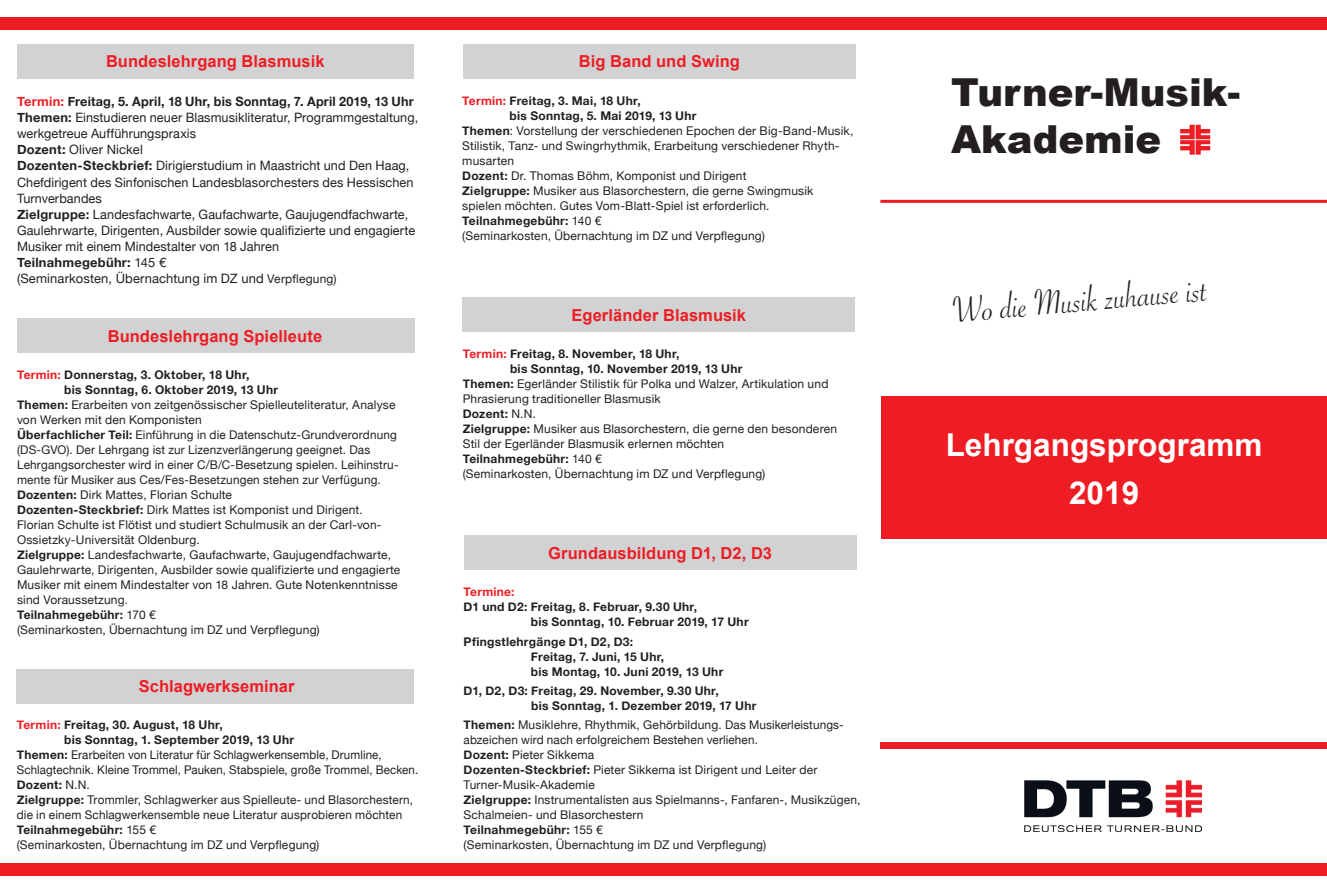
<style>
.page{position:relative;width:1327px;height:893px;background:#fff}
.page>*{position:absolute;margin:0;border:0;box-sizing:border-box;transform-origin:0 0}
.t1{font:39px "Savoye Let Plain";color:#231f20}
.t2{font:900 38.55px/46.3px "Arial";color:#231f20}
.t3{font:700 31.5px/48px "Arial";color:#fff;text-align:center}
.Überschrift_groß{font:700 16.5px "Arial";letter-spacing:.005em;color:#ee1d23}
.Fließtext_Einzug{font:12.9px/16.2px "Helvetica Neue";letter-spacing:.01em;color:#231f20}
.Fließtext{font:12.9px/16.2px "Helvetica Neue";letter-spacing:.01em;color:#231f20}
.Fließtext-2{font:700 12.9px "Helvetica Neue";letter-spacing:.015em;color:#231f20}
.Fließtext-3{font:12px/15px "Helvetica Neue";letter-spacing:.015em;color:#231f20}
.Fließtext-4{font:700 12px/15px "Helvetica Neue";letter-spacing:.02em;color:#231f20}
.Fließtext-5{font:12px/15px "Helvetica Neue";letter-spacing:.015em;color:#231f20;scale:.96 1}
.Fließtext-6{font:700 12px "Helvetica Neue";letter-spacing:.025em;color:#ee1d23}
.s1{color:#ee1d23}
.s2{font-weight:700}
.s3{font-size:12px}
.s4{font-weight:400}
</style>
<div class="page">
<div style="left:881px;top:397px;width:446px;height:142px;background:#ee1d23"></div>
<img style="left:1024px;top:780px;width:177px;height:51px">
<div style="left:0;top:17px;width:1327px;height:13px;background:#ee1d23"></div>
<div style="left:0;top:863px;width:1327px;height:13px;background:#ee1d23"></div>
<div style="left:17px;top:669px;width:397px;height:34px;background:#d1d2d4"></div>
<div style="left:463px;top:536px;width:393px;height:34px;background:#d1d2d4"></div>
<div style="left:463px;top:45px;width:392px;height:34px;background:#d1d2d4"></div>
<div style="left:17px;top:45px;width:397px;height:34px;background:#d1d2d4"></div>
<div style="left:17px;top:319px;width:397px;height:34px;background:#d1d2d4"></div>
<div style="left:462px;top:298px;width:393px;height:34px;background:#d1d2d4"></div>
<svg style="left:1180px;top:125px;width:30px;height:30px"></svg>
<div style="left:880px;top:742px;width:447px;height:6px;background:#ee1d23"></div>
<hr style="left:880px;top:200px;width:447px;height:3px;background:#ee1d23">
<p class="Überschrift_groß" style="left:106px;top:50px;width:220px">Bundeslehrgang Blasmusik</p>
<p class="Fließtext-2" style="left:17px;top:91px;width:398px"><span class="s1">Termin:</span> Freitag, 5. April, 18 Uhr, bis Sonntag, 7. April 2019, 13 Uhr</p>
<p class="Fließtext" style="left:17px;top:110px;width:403px"><span class="s2">Themen:</span> Einstudieren neuer Blasmusikliteratur, Programmgestaltung, werkgetreue Aufführungspraxis</p>
<p class="Fließtext" style="left:17px;top:142px;width:127px"><span class="s2">Dozent:</span> Oliver Nickel</p>
<p class="Fließtext_Einzug" style="left:17px;top:158px;width:398px"><span class="s2">Dozenten-Steckbrief:</span> Dirigierstudium in Maastricht und Den Haag,<br>Chefdirigent des Sinfonischen Landesblasorchesters des Hessischen<br>Turnverbandes</p>
<p class="Fließtext_Einzug" style="left:17px;top:207px;width:400px"><span class="s2">Zielgruppe:</span> Landesfachwarte, Gaufachwarte, Gaujugendfachwarte,<br>Gaulehrwarte, Dirigenten, Ausbilder sowie qualifizierte und engagierte<br>Musiker mit einem Mindestalter von 18 Jahren</p>
<p class="Fließtext_Einzug" style="left:17px;top:255px;width:321px"><span class="s2">Teilnahmegebühr:</span> 145 €<br>(Seminarkosten, Übernachtung im DZ und <span class="s3">Verpflegung)</span></p>
<p class="Überschrift_groß" style="left:108px;top:325px;width:216px">Bundeslehrgang Spielleute</p>
<p class="Fließtext-4" style="left:64px;top:367px;width:215px;text-indent:-47px"><span class="s1">Termin:</span> Donnerstag, 3. Oktober, 18 Uhr,<br>bis Sonntag, 6. Oktober 2019, 13 Uhr</p>
<p class="Fließtext-3" style="left:17px;top:398px;width:380px"><span class="s2">Themen:</span> Erarbeiten von zeitgenössischer Spielleuteliteratur, Analyse von Werken mit den Komponisten</p>
<p class="Fließtext-3" style="left:17px;top:428px;width:382px"><span class="s2">Überfachlicher Teil:</span> Einführung in die Datenschutz-Grundverordnung (DS-GVO). Der Lehrgang ist zur Lizenzverlängerung geeignet. Das Lehrgangsorchester wird in einer C/B/C-Besetzung spielen. Leihinstru&shy;mente für Musiker aus Ces/Fes-Besetzungen stehen zur Verfügung.</p>
<p class="Fließtext-3" style="left:17px;top:488px;width:217px"><span class="s2">Dozenten:</span> Dirk Mattes, Florian Schulte</p>
<p class="Fließtext-3" style="left:17px;top:503px;width:366px"><span class="s2">Dozenten-Steckbrief:</span> Dirk Mattes ist Komponist und Dirigent.<br>Florian Schulte ist Flötist und studiert Schulmusik an der Carl-von-<br>Ossietzky-Universität Oldenburg.</p>
<p class="Fließtext-3" style="left:17px;top:548px;width:385px"><span class="s2">Zielgruppe:</span> Landesfachwarte, Gaufachwarte, Gaujugendfachwarte, Gaulehrwarte, Dirigenten, Ausbilder sowie qualifizierte und engagierte Musiker mit einem Mindestalter von 18 Jahren. Gute Notenkenntnisse sind Voraussetzung.</p>
<p class="Fließtext-3" style="left:17px;top:608px;width:304px"><span class="s2">Teilnahmegebühr:</span> 170 €<br>(Seminarkosten, Übernachtung im DZ und Verpflegung)</p>
<p class="Überschrift_groß" style="left:139px;top:675px;width:157px">Schlagwerkseminar</p>
<p class="Fließtext-4" style="left:64px;top:718px;width:231px;text-indent:-47px"><span class="s1">Termin:</span> Freitag, 30. August, 18 Uhr,<br>bis Sonntag, 1. September 2019, 13 Uhr</p>
<p class="Fließtext-5" style="left:17px;top:748px;width:420px"><span class="s2">Themen:</span> Erarbeiten von Literatur für Schlagwerkensemble, Drumline,<br>Schlagtechnik. Kleine Trommel, Pauken, Stabspiele, große Trommel, Becken.</p>
<p class="Fließtext-4" style="left:17px;top:778px;width:75px">Dozent: <span class="s4">N.N.</span></p>
<p class="Fließtext-3" style="left:17px;top:793px;width:398px"><span class="s2">Zielgruppe:</span> Trommler, Schlagwerker aus Spielleute- und Blasorchestern, die in einem Schlagwerkensemble neue Literatur ausprobieren möchten</p>
<p class="Fließtext-3" style="left:17px;top:823px;width:304px"><span class="s2">Teilnahmegebühr:</span> 155 €<br>(Seminarkosten, Übernachtung im DZ und Verpflegung)</p>
<p class="Überschrift_groß" style="left:579px;top:50px;width:163px">Big Band und Swing</p>
<p class="Fließtext-4" style="left:509px;top:93px;width:188px;text-indent:-47px"><span class="s1">Termin:</span> Freitag, 3. Mai, 18 Uhr,<br>bis Sonntag, 5. Mai 2019, 13 Uhr</p>
<p class="Fließtext-3" style="left:462px;top:124px;width:392px"><span class="s2">Themen</span>: Vorstellung der verschiedenen Epochen der Big-Band-Musik,<br>Stilistik, Tanz- und Swingrhythmik, Erarbeitung verschiedener Rhyth&shy;musarten</p>
<p class="Fließtext-3" style="left:462px;top:169px;width:286px"><span class="s2">Dozent:</span> Dr. Thomas Böhm, Komponist und Dirigent</p>
<p class="Fließtext-3" style="left:462px;top:184px;width:353px"><span class="s2">Zielgruppe:</span> Musiker aus Blasorchestern, die gerne Swingmusik spielen möchten. Gutes Vom-Blatt-Spiel ist erforderlich.</p>
<p class="Fließtext-3" style="left:462px;top:214px;width:304px"><span class="s2">Teilnahmegebühr:</span> 140 €<br>(Seminarkosten, Übernachtung im DZ und Verpflegung)</p>
<p class="Überschrift_groß" style="left:571px;top:304px;width:176px">Egerländer Blasmusik</p>
<p class="Fließtext-4" style="left:510px;top:346px;width:234px;text-indent:-47px"><span class="s1">Termin:</span> Freitag, 8. November, 18 Uhr,<br>bis Sonntag, 10. November 2019, 13 Uhr</p>
<p class="Fließtext-3" style="left:463px;top:377px;width:367px"><span class="s2">Themen:</span> Egerländer Stilistik für Polka und Walzer, Artikulation und<br>Phrasierung traditioneller Blasmusik</p>
<p class="Fließtext-4" style="left:463px;top:406px;width:75px">Dozent: <span class="s4">N.N.</span></p>
<p class="Fließtext-3" style="left:463px;top:422px;width:376px"><span class="s2">Zielgruppe:</span> Musiker aus Blasorchestern, die gerne den besonderen<br>Stil der Egerländer Blasmusik erlernen möchten</p>
<p class="Fließtext-3" style="left:463px;top:452px;width:304px"><span class="s2">Teilnahmegebühr:</span> 140 €<br>(Seminarkosten, Übernachtung im DZ und Verpflegung)</p>
<p class="Überschrift_groß" style="left:548px;top:542px;width:225px">Grundausbildung D1, D2, D3</p>
<p class="Fließtext-6" style="left:463px;top:583px;width:53px">Termine:</p>
<p class="Fließtext-4" style="left:463px;top:600px;width:235px">D1 und D2: Freitag, 8. Februar, 9.30 Uhr,</p>
<p class="Fließtext-4" style="left:531px;top:615px;width:219px">bis Sonntag, 10. Februar 2019, 17 Uhr</p>
<p class="Fließtext-4" style="left:531px;top:634px;width:194px;text-indent:-67px">Pfingstlehrgänge D1, D2, D3:<br>Freitag, 7. Juni, 15 Uhr,<br>bis Montag, 10. Juni 2019, 13 Uhr</p>
<p class="Fließtext-4" style="left:531px;top:683px;width:227px;text-indent:-68px">D1, D2, D3: Freitag, 29. November, 9.30 Uhr,<br>bis Sonntag, 1. Dezember 2019, 17 Uhr</p>
<p class="Fließtext-3" style="left:463px;top:718px;width:380px"><span class="s2">Themen:</span> Musiklehre, Rhythmik, Gehörbildung. Das Musikerleistungs&shy;abzeichen wird nach erfolgreichem Bestehen verliehen.</p>
<p class="Fließtext-3" style="left:463px;top:748px;width:132px"><span class="s2">Dozent:</span> Pieter Sikkema</p>
<p class="Fließtext-3" style="left:463px;top:763px;width:355px"><span class="s2">Dozenten-Steckbrief:</span> Pieter Sikkema ist Dirigent und Leiter der<br>Turner-Musik-Akademie</p>
<p class="Fließtext-3" style="left:463px;top:793px;width:398px"><span class="s2">Zielgruppe:</span> Instrumentalisten aus Spielmanns-, Fanfaren-, Musikzügen,<br>Schalmeien- und Blasorchestern</p>
<p class="Fließtext-3" style="left:463px;top:823px;width:304px"><span class="s2">Teilnahmegebühr:</span> 155 €<br>(Seminarkosten, Übernachtung im DZ und Verpflegung)</p>
<p class="t2" style="left:951px;top:68px;width:291px">Turner-Musik-<br>Akademie</p>
<p class="t1" style="left:950px;top:285px;width:257px;rotate:-5deg">Wo die Musik zuhause ist</p>
<p class="t3" style="left:945px;top:422px;width:318px">Lehrgangsprogramm<br>2019</p>
</div>
